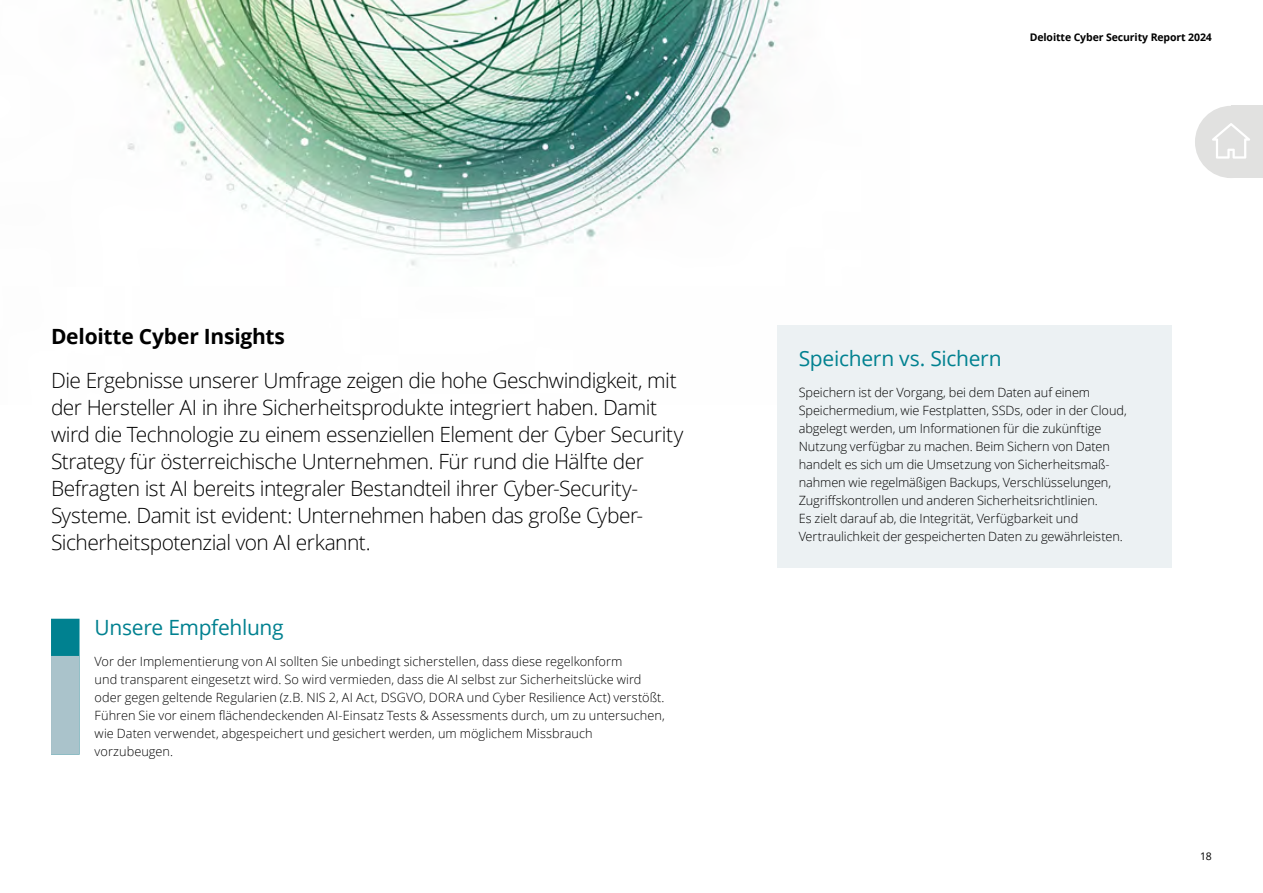
<style>
.page{position:relative;width:1263px;height:893px;background:#fff}
.page>*{position:absolute;margin:0;border:0;box-sizing:border-box;transform-origin:0 0}
.t1{font:300 21px/27px "Open Sans";letter-spacing:-.025em;color:#000}
.t2{font:21px "Open Sans";letter-spacing:-.015em;color:#008190}
.t3{font:700 21px "Open Sans";letter-spacing:-.01em;color:#000}
.t4{font:300 12.75px/18px "Open Sans";color:#000}
.t5{font:700 10.5px "Open Sans";letter-spacing:-.01em;color:#000}
.t6{font:10.5px "Open Sans";color:#000}
</style>
<div class="page">
<svg style="left:1195px;top:106px;width:68px;height:72px"></svg>
<img style="left:94px;top:0;width:687px;height:267px">
<svg style="left:51px;top:633px;width:29px;height:37px"></svg>
<div style="left:51px;top:670px;width:29px;height:70px;background:#aac3cb"></div>
<div style="left:777px;top:325px;width:394px;height:243px;background:#ecf1f3"></div>
<h1 class="t3" style="left:51px;top:321px;width:235px">Deloitte Cyber Insights</h1>
<p class="t1" style="left:51px;top:366px;width:634px">Die Ergebnisse unserer Umfrage zeigen die hohe Geschwindigkeit, mit der Hersteller AI in ihre Sicherheitsprodukte integriert haben. Damit wird die Technologie zu einem essenziellen Element der Cyber Security Strategy für österreichische Unternehmen. Für rund die Hälfte der Befragten ist AI bereits integraler Bestandteil ihrer Cyber-Security-Systeme. Damit ist evident: Unternehmen haben das große Cyber-Sicherheitspotenzial von AI erkannt.</p>
<h1 class="t2" style="left:95px;top:613px;width:191px">Unsere Empfehlung</h1>
<p class="t4" style="left:95px;top:652px;width:572px">Vor der Implementierung von AI sollten Sie unbedingt sicherstellen, dass diese regelkonform<br>und transparent eingesetzt wird. So wird vermieden, dass die AI selbst zur Sicherheitslücke wird oder gegen geltende Regularien (z.B. NIS 2, AI Act, DSGVO, DORA und Cyber Resilience Act) verstößt.<br>Führen Sie vor einem flächendeckenden AI-Einsatz Tests &amp; Assessments durch, um zu untersuchen, wie Daten verwendet, abgespeichert und gesichert werden, um möglichem Missbrauch vorzubeugen.</p>
<p class="t5" style="left:1030px;top:30px;width:184px">Deloitte Cyber Security Report 2024</p>
<h1 class="t2" style="left:799px;top:344px;width:204px">Speichern vs. Sichern</h1>
<p class="t4" style="left:799px;top:383px;width:329px">Speichern ist der Vorgang, bei dem Daten auf einem Speichermedium, wie Festplatten, SSDs, oder in der Cloud, abgelegt werden, um Informationen für die zukünftige Nutzung verfügbar zu machen. Beim Sichern von Daten handelt es sich um die Umsetzung von Sicherheitsmaß&shy;nahmen wie regelmäßigen Backups, Verschlüsselungen, Zugriffskontrollen und anderen Sicherheitsrichtlinien.<br>Es zielt darauf ab, die Integrität, Verfügbarkeit und Vertraulichkeit der gespeicherten Daten zu gewährleisten.</p>
<p class="t6" style="left:1200px;top:849px;width:13px">18</p>
</div>
